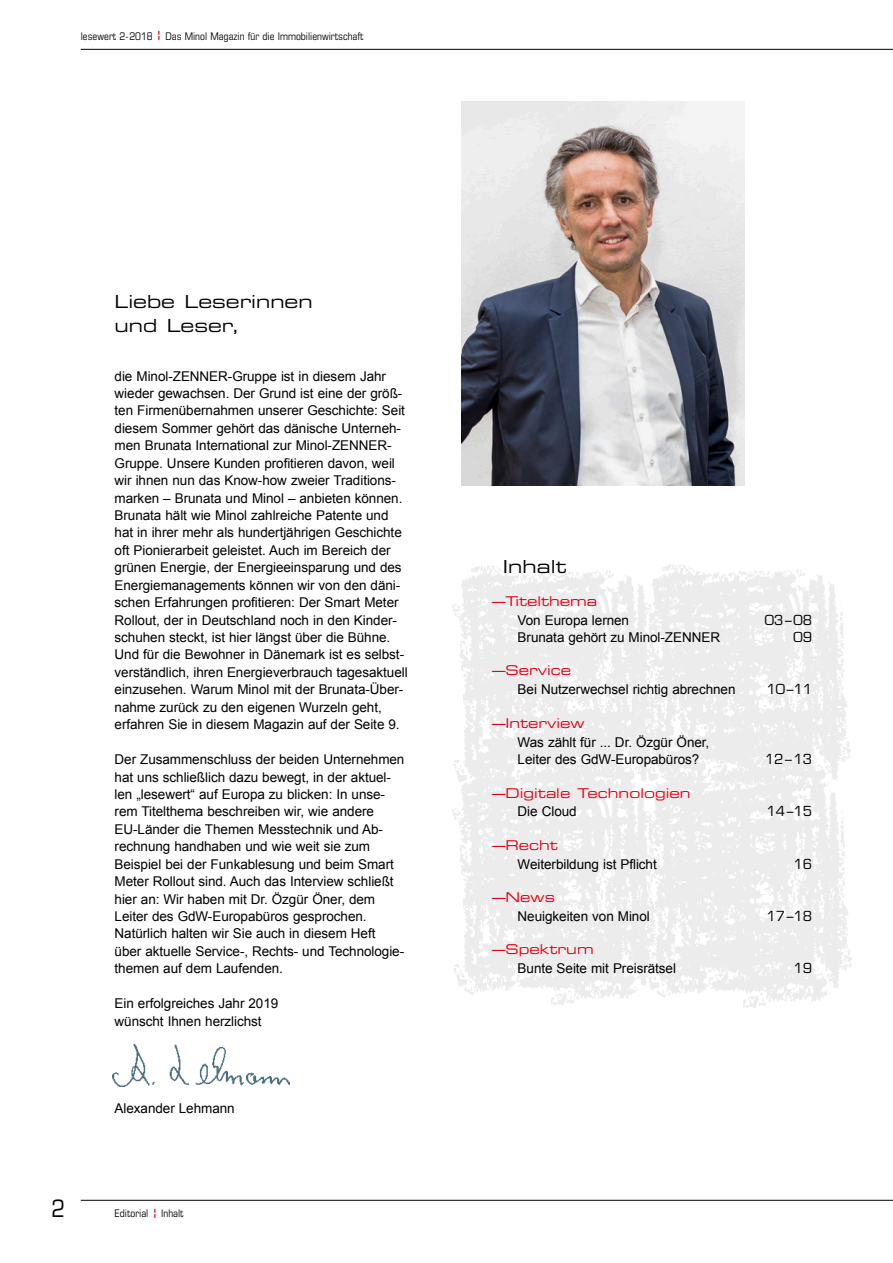
<style>
.page{position:relative;width:893px;height:1263px;background:#fff}
.page>*{position:absolute;margin:0;border:0;box-sizing:border-box;transform-origin:0 0}
.t1{font:condensed 24px "Eurostile LT";color:#000}
.t2{font:18px/24px "Eurostile LT Extended Two";color:#000}
.t3{font:13.5px/17.4px "Arial";letter-spacing:-.005em;color:#000}
.t4{font:13.5px "Eurostile LT Extended Two";color:#e2000f}
.t5{font:13.5px "Eurostile LT";color:#000}
.t6{font:condensed 10.5px "Eurostile LT";color:#000}
</style>
<div class="page">
<hr style="left:81px;top:49px;width:812px;height:1px;background:#000">
<img style="left:461px;top:102px;width:283px;height:383px">
<img style="left:112px;top:1044px;width:177px;height:42px">
<hr style="left:81px;top:1200px;width:812px;height:1px;background:#000">
<p class="t6" style="left:81px;top:30px;width:284px">lesewert 2-2018 <sup>¦</sup> Das Minol Magazin für die Immobilienwirtschaft</p>
<h1 class="t1" style="left:52px;top:1194px;width:15px">2</h1>
<h2 class="t2" style="left:115px;top:289px;width:200px">Liebe Leserinnen und Leser,</h2>
<p class="t3" style="left:115px;top:367px;width:295px">die Minol-ZENNER-Gruppe ist in diesem Jahr wieder gewachsen. Der Grund ist eine der größ&shy;ten Firmenübernahmen unserer Geschichte: Seit diesem Sommer gehört das dänische Unterneh&shy;men Brunata International zur Minol-ZENNER-Gruppe. Unsere Kunden profitieren davon, weil wir ihnen nun das Know-how zweier Traditions&shy;marken – Brunata und Minol – anbieten können.<br>Brunata hält wie Minol zahlreiche Patente und hat in ihrer mehr als hundertjährigen Geschichte oft Pionierarbeit geleistet. Auch im Bereich der grünen Energie, der Energieeinsparung und des Energiemanagements können wir von den däni&shy;schen Erfahrungen profitieren: Der Smart Meter Rollout, der in Deutschland noch in den Kinder&shy;schuhen steckt, ist hier längst über die Bühne.<br>Und für die Bewohner in Dänemark ist es selbst&shy;verständlich, ihren Energieverbrauch tagesaktuell einzusehen. Warum Minol mit der Brunata-Über&shy;nahme zurück zu den eigenen Wurzeln geht, erfahren Sie in diesem Magazin auf der Seite 9.</p>
<p class="t3" style="left:115px;top:751px;width:291px">Der Zusammenschluss der beiden Unternehmen hat uns schließlich dazu bewegt, in der aktuel&shy;len „lesewert“ auf Europa zu blicken: In unse&shy;rem Titelthema beschreiben wir, wie andere EU-Länder die Themen Messtechnik und Ab&shy;rechnung handhaben und wie weit sie zum Beispiel bei der Funkablesung und beim Smart Meter Rollout sind. Auch das Interview schließt hier an: Wir haben mit Dr. Özgür Öner, dem Leiter des GdW-Europabüros gesprochen.<br>Natürlich halten wir Sie auch in diesem Heft über aktuelle Service-, Rechts- und Technologie&shy;themen auf dem Laufenden.</p>
<p class="t3" style="left:115px;top:995px;width:165px">Ein erfolgreiches Jahr 2019 wünscht Ihnen herzlichst</p>
<p class="t3" style="left:115px;top:1099px;width:122px">Alexander Lehmann</p>
<p class="t6" style="left:115px;top:1207px;width:71px">Editorial <sup>¦</sup> Inhalt</p>
<h2 class="t2" style="left:503px;top:554px;width:65px">Inhalt</h2>
<p class="t4" style="left:492px;top:592px;width:107px">—Titelthema</p>
<p class="t3" style="left:518px;top:611px;width:113px">Von Europa lernen</p>
<p class="t5" style="left:765px;top:612px;width:49px">03–08</p>
<p class="t3" style="left:518px;top:629px;width:204px">Brunata gehört zu Minol-ZENNER</p>
<p class="t5" style="left:793px;top:629px;width:20px">09</p>
<p class="t4" style="left:492px;top:661px;width:81px">—Service</p>
<p class="t3" style="left:518px;top:681px;width:219px">Bei Nutzerwechsel richtig abrechnen</p>
<p class="t5" style="left:766px;top:681px;width:47px">10–11</p>
<p class="t4" style="left:492px;top:714px;width:94px">—Interview</p>
<p class="t3" style="left:518px;top:733px;width:193px">Was zählt für ... Dr. Özgür Öner,<br>Leiter des GdW-Europabüros?</p>
<p class="t5" style="left:765px;top:751px;width:49px">12–13</p>
<p class="t4" style="left:492px;top:783px;width:200px">—Digitale Technologien</p>
<p class="t3" style="left:518px;top:803px;width:61px">Die Cloud</p>
<p class="t5" style="left:766px;top:803px;width:47px">14–15</p>
<p class="t4" style="left:492px;top:836px;width:67px">—Recht</p>
<p class="t3" style="left:518px;top:855px;width:141px">Weiterbildung ist Pflicht</p>
<p class="t5" style="left:793px;top:856px;width:20px">16</p>
<p class="t4" style="left:492px;top:888px;width:64px">—News</p>
<p class="t3" style="left:518px;top:908px;width:134px">Neuigkeiten von Minol</p>
<p class="t5" style="left:766px;top:908px;width:47px">17–18</p>
<p class="t4" style="left:492px;top:940px;width:103px">—Spektrum</p>
<p class="t3" style="left:518px;top:960px;width:160px">Bunte Seite mit Preisrätsel</p>
<p class="t5" style="left:793px;top:960px;width:20px">19</p>
</div>
